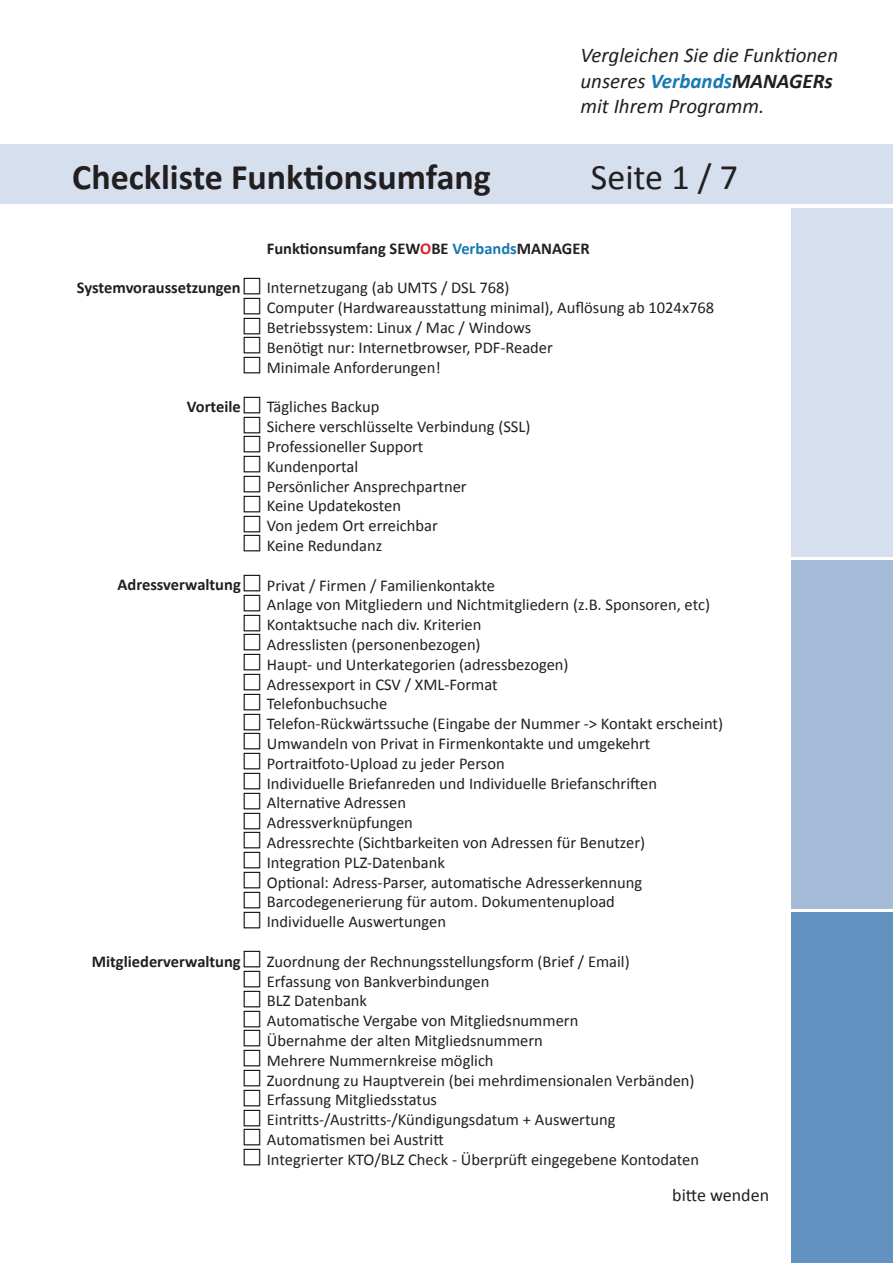
<style>
.page{position:relative;width:893px;height:1263px;background:#fff}
.page>*{position:absolute;margin:0;border:0;box-sizing:border-box;transform-origin:0 0}
.t1{font:700 36px "Calibri";color:#231f20}
.t2{font:36px "Calibri";color:#231f20}
.t3{font:italic 21px/25.2px "Calibri";color:#231f20}
.t4{font:18px "Calibri";color:#231f20}
.t5{font:16.5px/19.8px "Calibri";color:#231f20}
.t6{font:700 16.5px "Calibri";color:#231f20}
.s1{font-weight:700;color:#167ab0}
.s2{font-weight:700}
.s3{color:#de2227}
.s4{color:#167ab0}
</style>
<div class="page">
<div style="left:0;top:144px;width:893px;height:60px;background:#d5dfed"></div>
<div style="left:791px;top:912px;width:102px;height:351px;background:#6292bf"></div>
<div style="left:791px;top:208px;width:102px;height:349px;background:#d5dfed"></div>
<div style="left:791px;top:560px;width:102px;height:349px;background:#a5bcd9"></div>
<p class="t3" style="left:580px;top:42px;width:259px">Vergleichen Sie die Funktionen unseres <span class="s1">Verbands</span><span class="s2">MANAGERs </span>mit Ihrem Programm.</p>
<h1 class="t1" style="left:72px;top:154px;width:420px">Checkliste Funktionsumfang</h1>
<h1 class="t2" style="left:591px;top:155px;width:149px">Seite 1 / 7</h1>
<p class="t6" style="left:77px;top:277px;width:165px">Systemvoraussetzungen</p>
<p class="t6" style="left:187px;top:396px;width:55px">Vorteile</p>
<p class="t6" style="left:118px;top:574px;width:125px">Adressverwaltung</p>
<p class="t6" style="left:92px;top:950px;width:151px">Mitgliederverwaltung</p>
<p class="t6" style="left:267px;top:238px;width:324px">Funktionsumfang SEW<span class="s3">O</span>BE <span class="s4">Verbands</span>MANAGER</p>
<p class="t5" style="left:267px;top:278px;width:449px">Internetzugang (ab UMTS / DSL 768)<br>Computer (Hardwareausstattung minimal), Auflösung ab 1024x768<br>Betriebssystem: Linux / Mac / Windows<br>Benötigt nur: Internetbrowser, PDF-Reader<br>Minimale Anforderungen!</p>
<p class="t5" style="left:267px;top:397px;width:265px">Tägliches Backup<br>Sichere verschlüsselte Verbindung (SSL)<br>Professioneller Support<br>Kundenportal<br>Persönlicher Ansprechpartner<br>Keine Updatekosten<br>Von jedem Ort erreichbar<br>Keine Redundanz</p>
<p class="t5" style="left:267px;top:575px;width:458px">Privat / Firmen / Familienkontakte<br>Anlage von Mitgliedern und Nichtmitgliedern (z.B. Sponsoren, etc)<br>Kontaktsuche nach div. Kriterien<br>Adresslisten (personenbezogen)<br>Haupt- und Unterkategorien (adressbezogen)<br>Adressexport in CSV / XML-Format<br>Telefonbuchsuche<br>Telefon-Rückwärtssuche (Eingabe der Nummer -&gt; Kontakt erscheint)<br>Umwandeln von Privat in Firmenkontakte und umgekehrt Portraitfoto-Upload zu jeder Person<br>Individuelle Briefanreden und Individuelle Briefanschriften Alternative Adressen<br>Adressverknüpfungen<br>Adressrechte (Sichtbarkeiten von Adressen für Benutzer)<br>Integration PLZ-Datenbank<br>Optional: Adress-Parser, automatische Adresserkennung Barcodegenerierung für autom. Dokumentenupload<br>Individuelle Auswertungen</p>
<p class="t5" style="left:267px;top:951px;width:434px">Zuordnung der Rechnungsstellungsform (Brief / Email)<br>Erfassung von Bankverbindungen<br>BLZ Datenbank<br>Automatische Vergabe von Mitgliedsnummern<br>Übernahme der alten Mitgliedsnummern<br>Mehrere Nummernkreise möglich<br>Zuordnung zu Hauptverein (bei mehrdimensionalen Verbänden)<br>Erfassung Mitgliedsstatus<br>Eintritts-/Austritts-/Kündigungsdatum + Auswertung Automatismen bei Austritt<br>Integrierter KTO/BLZ Check - Überprüft eingegebene Kontodaten</p>
<p class="t4" style="left:672px;top:1184px;width:98px">bitte wenden</p>
</div>
